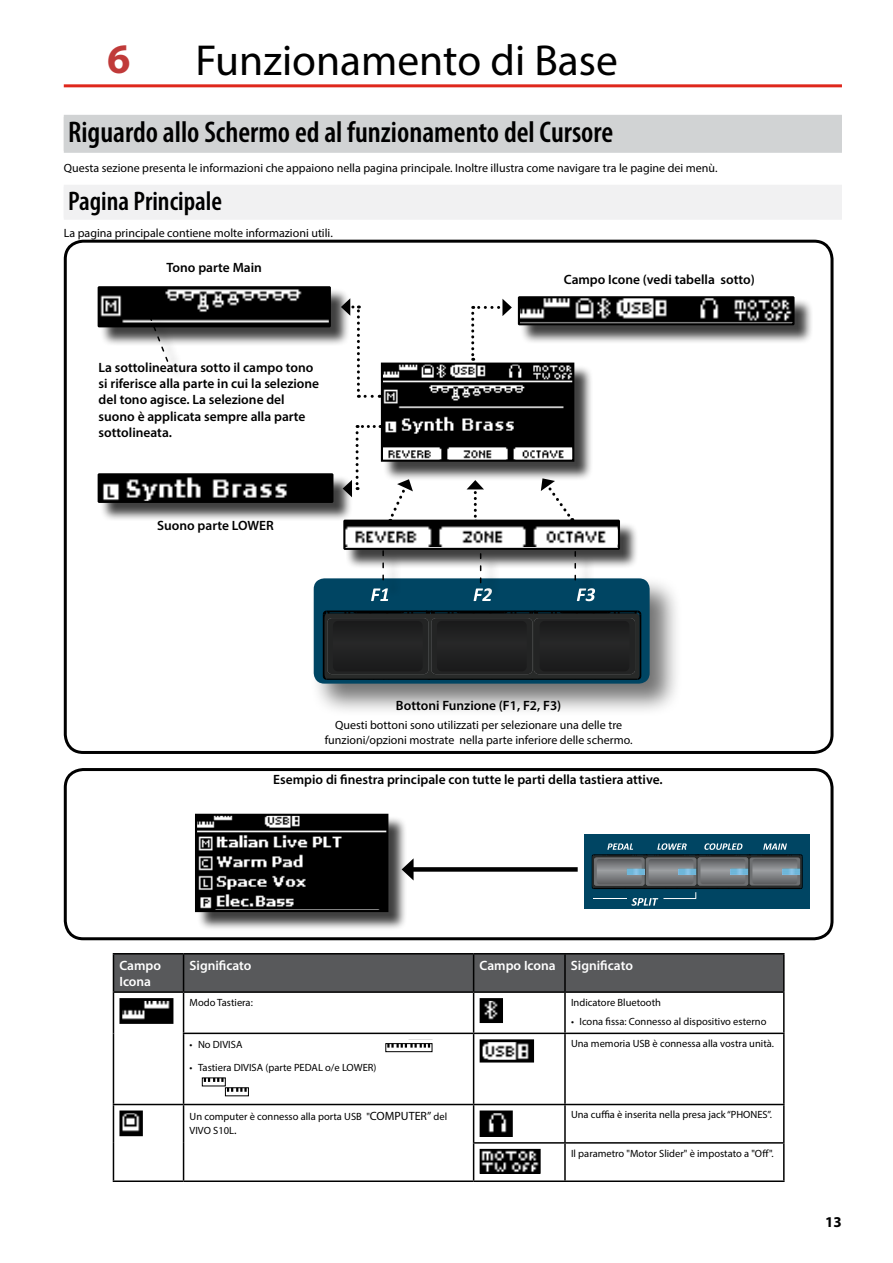
<style>
.page{position:relative;width:893px;height:1263px;background:#fff}
.page>*{position:absolute;margin:0;border:0;box-sizing:border-box;transform-origin:0 0}
.t1{font:43.5px "Myriad Pro";color:#000}
.t2{font:700 42px "Myriad Pro";color:#c03a39}
.t3{font:600 condensed 30px "Myriad Pro";color:#000}
.t4{font:600 condensed 27px "Myriad Pro";color:#000}
.t5{font:700 15px "Myriad Pro";color:#000}
.t6{font:600 13.5px/16.2px "Myriad Pro";color:#000}
.t7{font:600 13.5px/16.2px "Myriad Pro";color:#fff}
.t8{font:12px/14.4px "Myriad Pro";color:#000;text-align:center}
.t9{font:10.5px/14.4px "Myriad Pro";color:#000}
.s1{font-size:12px}
</style>
<div class="page">
<hr style="left:64px;top:84px;width:778px;height:3px;background:#df271c">
<div style="left:64px;top:115px;width:778px;height:36px;background:#d1d3d4"></div>
<div style="left:64px;top:117px;width:778px;height:36px;background:#d1d3d4"></div>
<div style="left:64px;top:185px;width:778px;height:33px;background:#f1f1f2"></div>
<div style="left:64px;top:187px;width:778px;height:33px;background:#f1f1f2"></div>
<div style="left:64px;top:240px;width:769px;height:514px;border:3px solid #000;border-radius:18px"></div>
<div style="left:383px;top:365px;width:210px;height:116px;background:#000;opacity:.75"></div>
<img style="left:384px;top:366px;width:187px;height:93px">
<div style="left:381px;top:363px;width:193px;height:99px;border:2px solid #000"></div>
<div style="left:520px;top:299px;width:293px;height:45px;background:#000;opacity:.75"></div>
<img style="left:521px;top:299px;width:270px;height:23px">
<div style="left:518px;top:296px;width:276px;height:29px;border:2px solid #000"></div>
<div style="left:346px;top:522px;width:292px;height:47px;background:#000;opacity:.75"></div>
<div style="left:344px;top:521px;width:275px;height:28px;background:#fff"></div>
<img style="left:346px;top:523px;width:271px;height:23px">
<div style="left:343px;top:520px;width:277px;height:30px;border:2px solid #000"></div>
<div style="left:310px;top:575px;width:372px;height:142px;background:#000;opacity:.55"></div>
<div style="left:100px;top:476px;width:252px;height:45px;background:#000;opacity:.75"></div>
<img style="left:101px;top:476px;width:229px;height:24px">
<div style="left:98px;top:473px;width:235px;height:30px;border:2px solid #000"></div>
<div style="left:100px;top:289px;width:249px;height:57px;background:#000;opacity:.75"></div>
<img style="left:101px;top:289px;width:227px;height:35px">
<div style="left:98px;top:286px;width:233px;height:41px;border:2px solid #000"></div>
<div style="left:152px;top:318px;width:34px;height:62px;background:#000;opacity:.75"></div>
<svg style="left:148px;top:315px;width:21px;height:48px"></svg>
<svg style="left:314px;top:551px;width:336px;height:133px;background:#3a4f57"></svg>
<svg style="left:341px;top:298px;width:31px;height:100px"></svg>
<svg style="left:343px;top:425px;width:31px;height:72px"></svg>
<svg style="left:387px;top:479px;width:26px;height:43px"></svg>
<svg style="left:467px;top:480px;width:17px;height:43px"></svg>
<svg style="left:541px;top:478px;width:33px;height:43px"></svg>
<svg style="left:471px;top:299px;width:41px;height:62px"></svg>
<div style="left:198px;top:816px;width:210px;height:114px;background:#000;opacity:.75"></div>
<img style="left:198px;top:817px;width:187px;height:92px">
<div style="left:195px;top:814px;width:193px;height:98px;border:2px solid #000"></div>
<svg style="left:585px;top:834px;width:224px;height:75px;background:#32596b"></svg>
<div style="left:64px;top:768px;width:769px;height:172px;border:3px solid #000;border-radius:18px"></div>
<div style="left:409px;top:867px;width:169px;height:5px;background:#000"></div>
<svg style="left:402px;top:858px;width:12px;height:22px"></svg>
<div style="left:114px;top:954px;width:669px;height:37px;background:#58595b"></div>
<hr style="left:113px;top:953px;width:71px;height:1px;background:#000">
<hr style="left:113px;top:954px;width:1px;height:37px;background:#000">
<hr style="left:184px;top:953px;width:290px;height:1px;background:#000">
<hr style="left:183px;top:954px;width:1px;height:37px;background:#000">
<hr style="left:474px;top:953px;width:91px;height:1px;background:#000">
<hr style="left:473px;top:954px;width:1px;height:37px;background:#000">
<hr style="left:565px;top:953px;width:220px;height:1px;background:#000">
<hr style="left:564px;top:954px;width:2px;height:37px;background:#000">
<hr style="left:783px;top:954px;width:2px;height:37px;background:#000">
<hr style="left:113px;top:991px;width:71px;height:2px;background:#000">
<hr style="left:113px;top:993px;width:1px;height:40px;background:#000">
<hr style="left:184px;top:991px;width:290px;height:2px;background:#000">
<hr style="left:183px;top:993px;width:1px;height:39px;background:#000">
<hr style="left:474px;top:991px;width:91px;height:2px;background:#000">
<hr style="left:473px;top:993px;width:1px;height:39px;background:#000">
<hr style="left:565px;top:991px;width:220px;height:2px;background:#000">
<hr style="left:564px;top:993px;width:2px;height:39px;background:#000">
<hr style="left:783px;top:993px;width:2px;height:39px;background:#000">
<hr style="left:113px;top:1033px;width:1px;height:71px;background:#000">
<hr style="left:183px;top:1032px;width:291px;height:2px;background:#000">
<hr style="left:183px;top:1034px;width:1px;height:70px;background:#000">
<hr style="left:474px;top:1032px;width:91px;height:2px;background:#000">
<hr style="left:473px;top:1034px;width:1px;height:70px;background:#000">
<hr style="left:565px;top:1032px;width:220px;height:2px;background:#000">
<hr style="left:564px;top:1034px;width:2px;height:70px;background:#000">
<hr style="left:783px;top:1034px;width:2px;height:70px;background:#000">
<hr style="left:113px;top:1104px;width:71px;height:1px;background:#000">
<hr style="left:113px;top:1105px;width:1px;height:38px;background:#000">
<hr style="left:184px;top:1104px;width:290px;height:1px;background:#000">
<hr style="left:183px;top:1105px;width:1px;height:38px;background:#000">
<hr style="left:474px;top:1104px;width:91px;height:1px;background:#000">
<hr style="left:473px;top:1105px;width:1px;height:37px;background:#000">
<hr style="left:565px;top:1104px;width:220px;height:1px;background:#000">
<hr style="left:564px;top:1105px;width:2px;height:37px;background:#000">
<hr style="left:783px;top:1105px;width:2px;height:37px;background:#000">
<hr style="left:113px;top:1143px;width:1px;height:37px;background:#000">
<hr style="left:183px;top:1143px;width:1px;height:37px;background:#000">
<hr style="left:473px;top:1142px;width:92px;height:1px;background:#000">
<hr style="left:473px;top:1143px;width:1px;height:37px;background:#000">
<hr style="left:565px;top:1142px;width:220px;height:1px;background:#000">
<hr style="left:564px;top:1143px;width:2px;height:37px;background:#000">
<hr style="left:783px;top:1143px;width:2px;height:37px;background:#000">
<hr style="left:113px;top:1180px;width:71px;height:2px;background:#000">
<hr style="left:184px;top:1180px;width:290px;height:2px;background:#000">
<hr style="left:474px;top:1180px;width:91px;height:2px;background:#000">
<hr style="left:565px;top:1180px;width:220px;height:2px;background:#000">
<img style="left:123px;top:1002px;width:46px;height:18px">
<div style="left:119px;top:998px;width:54px;height:26px;border:3px solid #000"></div>
<img style="left:484px;top:1002px;width:15px;height:17px">
<div style="left:480px;top:998px;width:23px;height:25px;border:3px solid #000"></div>
<svg style="left:387px;top:1047px;width:43px;height:1px"></svg>
<div style="left:385px;top:1043px;width:47px;height:9px;border:1px solid #000"></div>
<svg style="left:387px;top:1043px;width:43px;height:4px"></svg>
<div style="left:202px;top:1078px;width:24px;height:8px;border:1px solid #000"></div>
<svg style="left:204px;top:1078px;width:20px;height:4px"></svg>
<div style="left:225px;top:1087px;width:24px;height:9px;border:1px solid #000"></div>
<svg style="left:227px;top:1088px;width:20px;height:4px"></svg>
<img style="left:484px;top:1043px;width:46px;height:15px">
<div style="left:480px;top:1039px;width:54px;height:23px;border:3px solid #000"></div>
<img style="left:123px;top:1114px;width:16px;height:18px">
<div style="left:119px;top:1110px;width:24px;height:26px;border:3px solid #000"></div>
<img style="left:484px;top:1114px;width:25px;height:19px">
<div style="left:480px;top:1110px;width:33px;height:27px;border:3px solid #000"></div>
<img style="left:483px;top:1152px;width:55px;height:19px">
<div style="left:480px;top:1149px;width:61px;height:25px;border:2px solid #000"></div>
<h2 class="t2" style="left:107px;top:31px;width:25px">6</h2>
<h1 class="t1" style="left:196px;top:34px;width:424px">Funzionamento di Base</h1>
<h3 class="t3" style="left:68px;top:114px;width:547px">Riguardo allo Schermo ed al funzionamento del Cursore</h3>
<p class="t8" style="left:64px;top:160px;width:655px">Questa sezione presenta le informazioni che appaiono nella pagina principale. Inoltre illustra come navigare tra le pagine dei menù.</p>
<h3 class="t4" style="left:68px;top:184px;width:156px">Pagina Principale</h3>
<p class="t8" style="left:64px;top:226px;width:271px">La pagina principale contiene molte informazioni utili.</p>
<p class="t6" style="left:167px;top:259px;width:97px">Tono parte Main</p>
<p class="t6" style="left:99px;top:359px;width:222px">La sottolineatura sotto il campo tono si riferisce alla parte in cui la selezione del tono agisce. La selezione del suono è applicata sempre alla parte sottolineata.</p>
<p class="t6" style="left:157px;top:517px;width:118px">Suono parte LOWER</p>
<p class="t6" style="left:564px;top:271px;width:192px">Campo Icone (vedi tabella sotto)</p>
<p class="t6" style="left:396px;top:697px;width:167px">Bottoni Funzione (F1, F2, F3)</p>
<p class="t8" style="left:325px;top:718px;width:309px">Questi bottoni sono utilizzati per selezionare una delle tre funzioni/opzioni mostrate nella parte inferiore delle schermo.</p>
<p class="t6" style="left:273px;top:770px;width:391px">Esempio di finestra principale con tutte le parti della tastiera attive.</p>
<p class="t7" style="left:119px;top:957px;width:43px">Campo<br>Icona</p>
<p class="t7" style="left:190px;top:957px;width:63px">Significato</p>
<p class="t7" style="left:480px;top:957px;width:155px">Campo Icona Significato</p>
<p class="t9" style="left:190px;top:995px;width:65px">Modo Tastiera:</p>
<p class="t9" style="left:571px;top:995px;width:91px">Indicatore Bluetooth</p>
<p class="t9" style="left:571px;top:1014px;width:197px">• Icona fissa: Connesso al dispositivo esterno</p>
<p class="t9" style="left:190px;top:1037px;width:54px">• No DIVISA</p>
<p class="t9" style="left:190px;top:1060px;width:188px">• Tastiera DIVISA (parte PEDAL o/e LOWER)</p>
<p class="t9" style="left:571px;top:1036px;width:205px">Una memoria USB è connessa alla vostra unità.</p>
<p class="t9" style="left:190px;top:1108px;width:259px">Un computer è connesso alla porta USB "<span class="s1">COMPUTER”</span> del<br>VIVO S10L<span class="s1">.</span></p>
<p class="t9" style="left:571px;top:1107px;width:202px">Una cuffia è inserita nella presa jack “PHONES”.</p>
<p class="t9" style="left:571px;top:1146px;width:204px">Il parametro "Motor Slider" è impostato a "Off".</p>
<h3 class="t5" style="left:825px;top:1212px;width:18px">13</h3>
</div>
